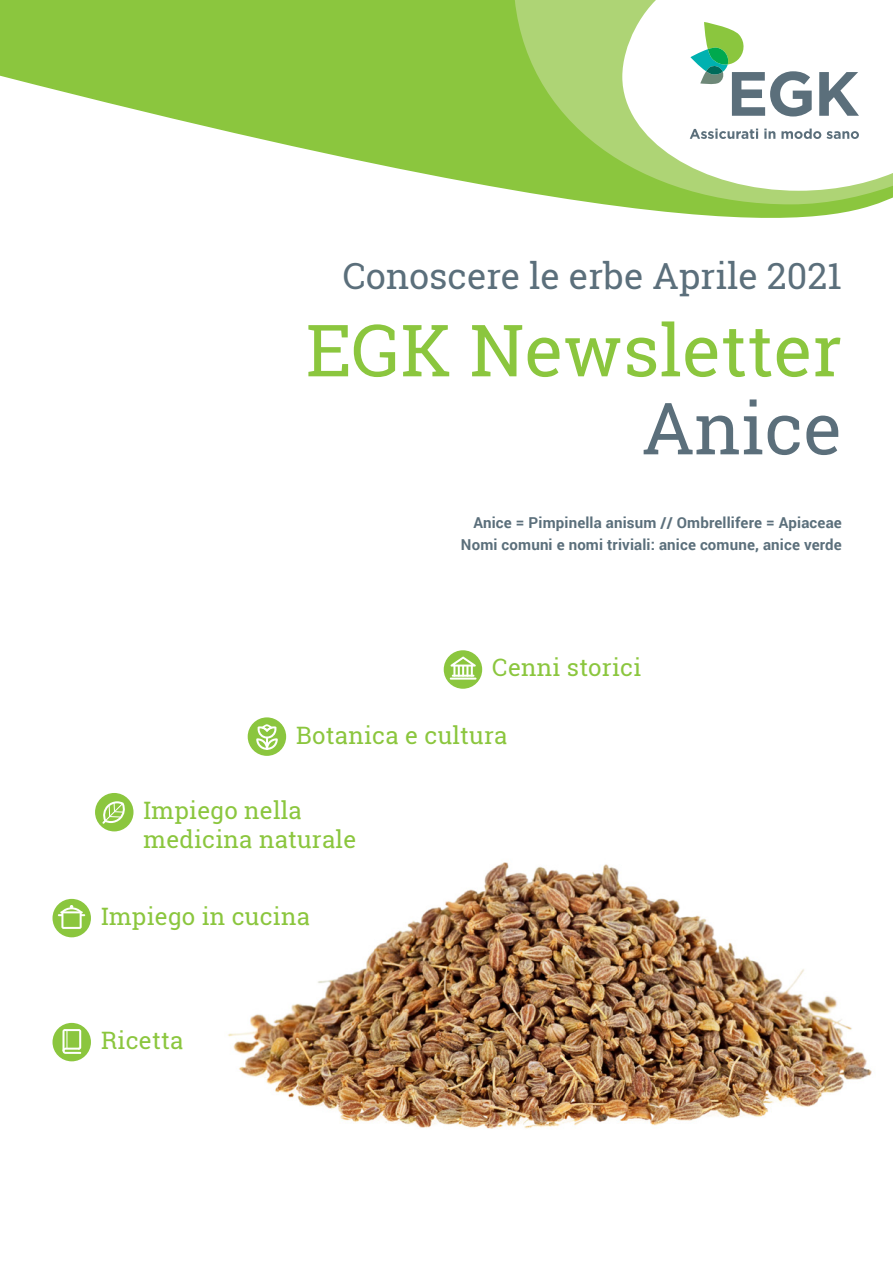
<style>
.page{position:relative;width:893px;height:1263px;background:#fff}
.page>*{position:absolute;margin:0;border:0;box-sizing:border-box;transform-origin:0 0}
.t1{font:72px "Roboto Slab";color:#8bc63e}
.t2{font:72px "Roboto Slab";color:#5b6f7b}
.t3{font:36px "Roboto Slab";color:#5b6f7b}
.Lead{font:24px/28.8px "Roboto Slab";letter-spacing:.01em;color:#8bc63e}
.Lauftext{font:700 15px "Roboto";letter-spacing:.01em;color:#5b6f7b}
</style>
<div class="page">
<img style="left:228px;top:726px;width:644px;height:403px">
<svg style="left:0;top:0;width:876px;height:218px;fill:#8bc63e"></svg>
<svg style="left:514px;top:0;width:379px;height:204px;background:#9fce5e"></svg>
<svg style="left:622px;top:0;width:271px;height:191px"></svg>
<svg style="left:690px;top:129px;width:68px;height:10px"></svg>
<svg style="left:764px;top:129px;width:11px;height:10px"></svg>
<svg style="left:781px;top:129px;width:78px;height:10px"></svg>
<svg style="left:690px;top:22px;width:122px;height:95px"></svg>
<svg style="left:819px;top:72px;width:40px;height:44px"></svg>
<div style="left:444px;top:650px;width:38px;height:39px;background:#8bc63e;border-radius:50%"></div>
<svg style="left:450px;top:656px;width:26px;height:20px"></svg>
<hr style="left:452px;top:675px;width:22px;height:2px;background:#fff">
<hr style="left:450px;top:678px;width:26px;height:2px;background:#fff">
<div style="left:248px;top:717px;width:38px;height:39px;background:#8bc63e;border-radius:50%"></div>
<svg style="left:256px;top:724px;width:22px;height:26px"></svg>
<div style="left:95px;top:793px;width:38px;height:38px;background:#8bc63e;border-radius:50%"></div>
<svg style="left:102px;top:801px;width:23px;height:23px"></svg>
<div style="left:53px;top:899px;width:38px;height:38px;background:#8bc63e;border-radius:50%"></div>
<svg style="left:58px;top:905px;width:27px;height:24px"></svg>
<div style="left:53px;top:1023px;width:38px;height:38px;background:#8bc63e;border-radius:50%"></div>
<svg style="left:62px;top:1029px;width:19px;height:25px"></svg>
<p class="t3" style="left:343px;top:251px;width:501px">Conoscere le erbe Aprile 2021</p>
<p class="t1" style="left:306px;top:301px;width:538px">EGK Newsletter</p>
<p class="t2" style="left:642px;top:379px;width:202px">Anice</p>
<p class="Lauftext" style="left:473px;top:512px;width:370px">Anice = Pimpinella anisum // Ombrellifere = Apiaceae</p>
<p class="Lauftext" style="left:461px;top:534px;width:382px">Nomi comuni e nomi triviali: anice comune, anice verde</p>
<p class="Lead" style="left:492px;top:653px;width:150px">Cenni storici</p>
<p class="Lead" style="left:296px;top:720px;width:213px">Botanica e cultura</p>
<p class="Lead" style="left:144px;top:796px;width:214px">Impiego nella medicina naturale</p>
<p class="Lead" style="left:101px;top:902px;width:210px">Impiego in cucina</p>
<p class="Lead" style="left:101px;top:1026px;width:84px">Ricetta</p>
</div>
